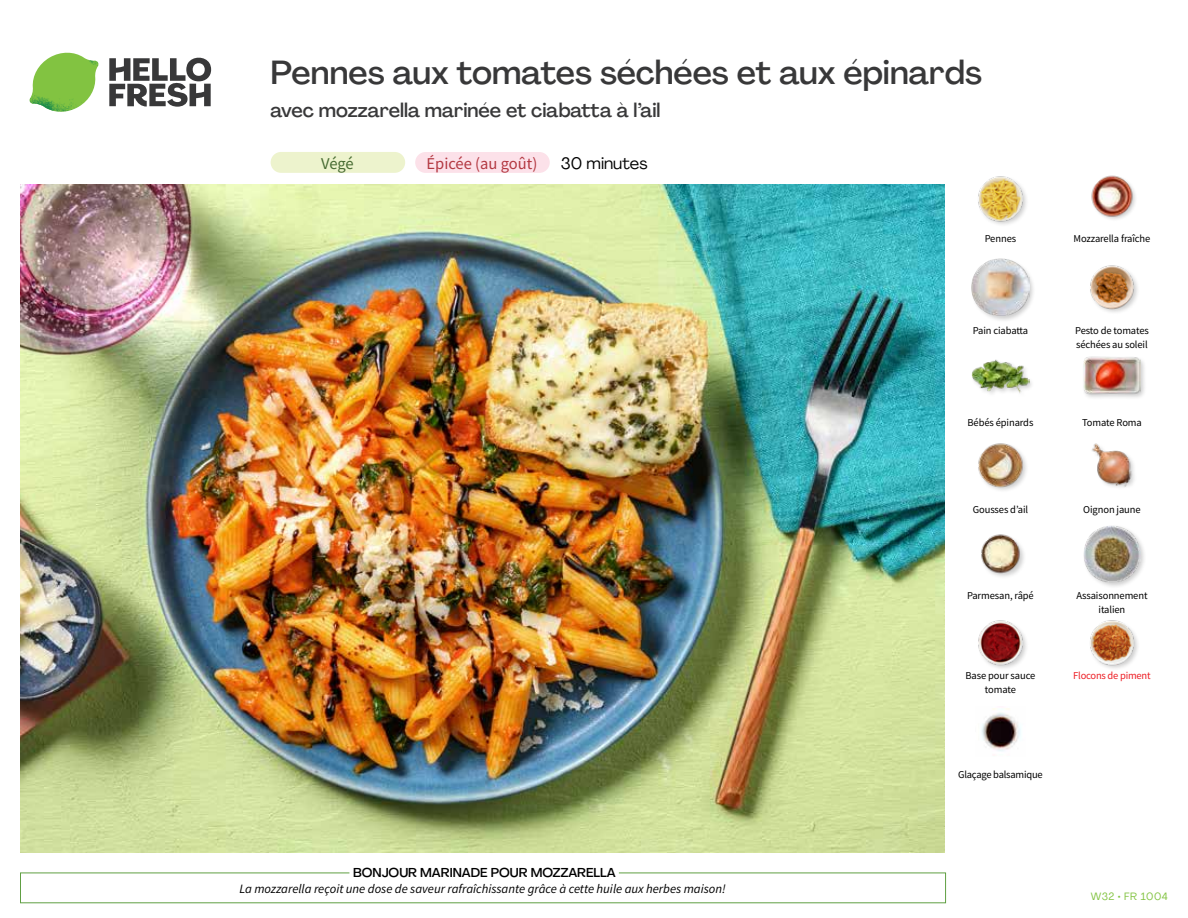
<style>
.page{position:relative;width:1188px;height:918px;background:#fff}
.page>*{position:absolute;margin:0;border:0;box-sizing:border-box;transform-origin:0 0}
.t1{font:500 33px "Agrandir";letter-spacing:-.005em;color:#383839}
.t2{font:500 19.5px "Agrandir";color:#383839}
.t3{font:16.5px "Source Sans Pro";color:#b33841}
.t4{font:16.5px "Agrandir";color:#000}
.t5{font:16.5px "Source Sans Pro";color:#476b32}
.t6{font:italic 12.75px "Source Sans Pro";color:#000}
.t7{font:500 12.75px "Agrandir";color:#000}
.t8{font:10.5px/13.5px "Source Sans Pro";letter-spacing:-.01em;color:#000;text-align:center}
.t9{font:10.5px "Source Sans Pro";letter-spacing:-.02em;color:#ed1d24}
.t10{font:10.5px "Agrandir";letter-spacing:.05em;color:#82c341}
</style>
<div class="page">
<svg style="left:109px;top:57px;width:102px;height:50px"></svg>
<svg style="left:34px;top:53px;width:62px;height:40px"></svg>
<img style="left:67px;top:53px;width:32px;height:26px">
<img style="left:33px;top:75px;width:59px;height:11px">
<img style="left:29px;top:79px;width:61px;height:33px">
<img style="left:65px;top:86px;width:27px;height:25px">
<div style="left:20px;top:873px;width:926px;height:30px;border:1px solid #609f43"></div>
<div style="left:349px;top:865px;width:270px;height:15px;background:#fff"></div>
<img style="left:21px;top:184px;width:924px;height:668px">
<div style="left:271px;top:152px;width:134px;height:21px;background:#edf3cd;border-radius:10px"></div>
<div style="left:415px;top:152px;width:135px;height:21px;background:#fce1e9;border-radius:10px"></div>
<img style="left:981px;top:708px;width:40px;height:43px">
<img style="left:1090px;top:620px;width:48px;height:49px">
<img style="left:978px;top:620px;width:49px;height:49px">
<div style="left:1082px;top:524px;width:65px;height:65px;background:#000;opacity:.2"></div>
<img style="left:1083px;top:525px;width:58px;height:58px">
<img style="left:981px;top:534px;width:43px;height:43px">
<img style="left:1092px;top:443px;width:42px;height:45px">
<img style="left:978px;top:443px;width:49px;height:48px">
<div style="left:1082px;top:356px;width:65px;height:45px;background:#000;opacity:.2"></div>
<img style="left:1083px;top:356px;width:58px;height:45px">
<div style="left:971px;top:359px;width:64px;height:40px;background:#000;opacity:.2"></div>
<img style="left:972px;top:359px;width:57px;height:40px">
<img style="left:1090px;top:265px;width:48px;height:47px">
<div style="left:971px;top:257px;width:65px;height:66px;background:#000;opacity:.2"></div>
<img style="left:972px;top:259px;width:57px;height:57px">
<img style="left:1091px;top:175px;width:45px;height:45px">
<img style="left:978px;top:176px;width:49px;height:49px">
<h1 class="t1" style="left:271px;top:52px;width:713px">Pennes aux tomates séchées et aux épinards</h1>
<h2 class="t2" style="left:271px;top:98px;width:391px">avec mozzarella marinée et ciabatta à l’ail</h2>
<h3 class="t3" style="left:426px;top:153px;width:112px">Épicée (au goût)</h3>
<h3 class="t4" style="left:561px;top:153px;width:88px">30 minutes</h3>
<h3 class="t5" style="left:321px;top:153px;width:34px">Végé</h3>
<p class="t8" style="left:985px;top:231px;width:33px">Pennes</p>
<p class="t8" style="left:1074px;top:231px;width:78px">Mozzarella fraîche</p>
<p class="t8" style="left:973px;top:324px;width:57px">Pain ciabatta</p>
<p class="t8" style="left:1075px;top:324px;width:75px;text-align:left">Pesto de tomates séchées au soleil</p>
<p class="t8" style="left:968px;top:416px;width:67px">Bébés épinards</p>
<p class="t8" style="left:1082px;top:416px;width:61px">Tomate Roma</p>
<p class="t8" style="left:973px;top:503px;width:57px">Gousses d’ail</p>
<p class="t8" style="left:1083px;top:503px;width:59px">Oignon jaune</p>
<p class="t8" style="left:967px;top:589px;width:68px">Parmesan, râpé</p>
<p class="t8" style="left:1076px;top:589px;width:73px">Assaisonnement italien</p>
<p class="t8" style="left:966px;top:669px;width:71px">Base pour sauce tomate</p>
<p class="t9" style="left:1073px;top:669px;width:79px">Flocons de piment</p>
<p class="t8" style="left:958px;top:767px;width:86px">Glaçage balsamique</p>
<p class="t7" style="left:353px;top:864px;width:264px">BONJOUR MARINADE POUR MOZZARELLA</p>
<p class="t6" style="left:239px;top:881px;width:488px">La mozzarella reçoit une dose de saveur rafraîchissante grâce à cette huile aux herbes maison!</p>
<p class="t10" style="left:1091px;top:890px;width:79px">W32 • FR 1004</p>
</div>
